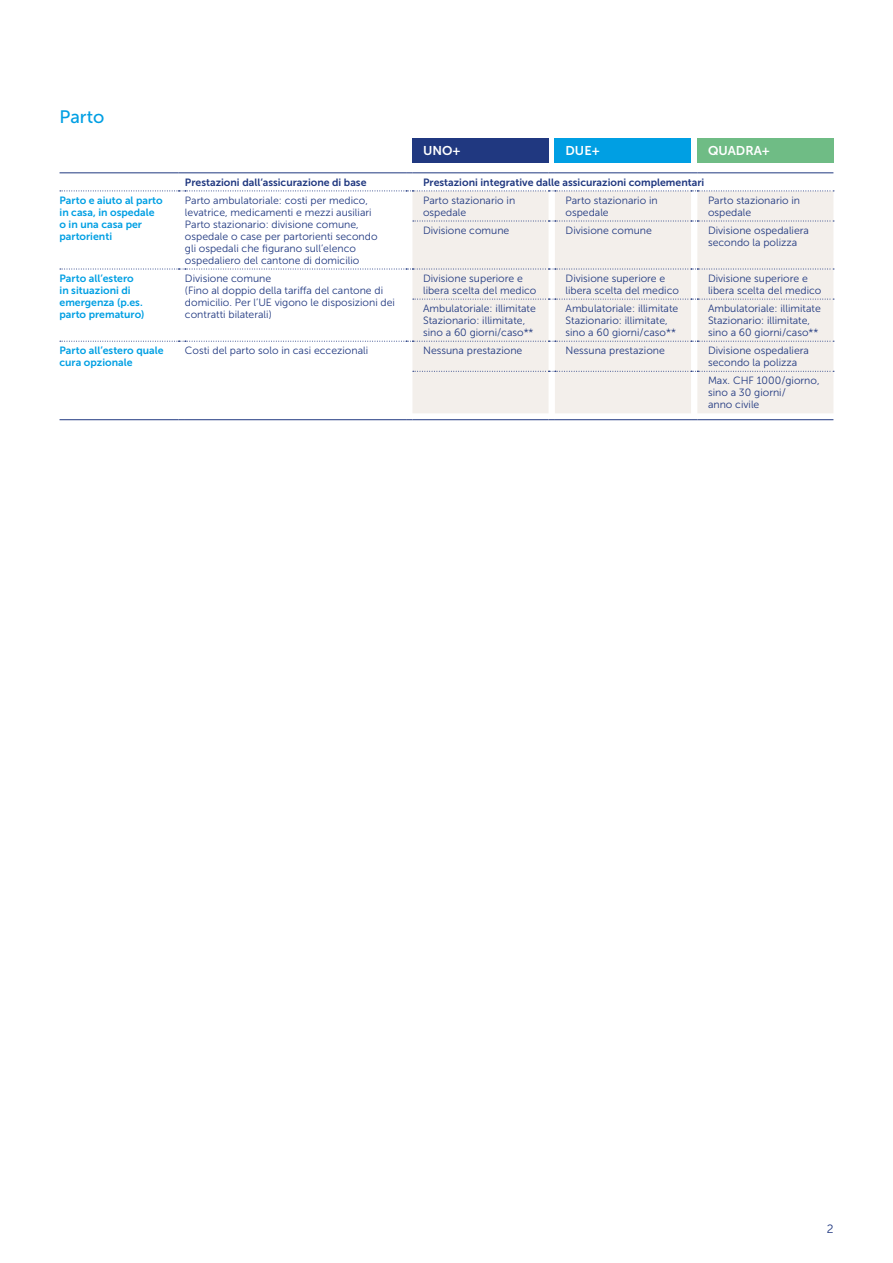
<style>
.page{position:relative;width:893px;height:1263px;background:#fff}
.page>*{position:absolute;margin:0;border:0;box-sizing:border-box;transform-origin:0 0}
.t1{font:18px "Museo Sans 500";color:#009fe3}
.t2{font:12.75px "Museo Sans 700";color:#fff}
.t3{font:12px "Museo Sans 300";color:#203880}
.t4{font:10.5px/12px "Museo Sans 300";color:#203880}
.t5{font:10.5px/12px "Museo Sans 700";color:#009fe3}
.t6{font:10.5px "Museo Sans 700";color:#203880}
</style>
<div class="page">
<div style="left:412px;top:138px;width:137px;height:25px;background:#203880"></div>
<div style="left:555px;top:138px;width:136px;height:25px;background:#009fe3"></div>
<div style="left:697px;top:138px;width:136px;height:25px;background:#6fbc85"></div>
<div style="left:412px;top:192px;width:421px;height:221px;background:#f3efeb"></div>
<hr style="left:60px;top:172px;width:119px;height:1px;background:#203880">
<hr style="left:185px;top:172px;width:221px;height:1px;background:#203880">
<hr style="left:412px;top:172px;width:137px;height:1px;background:#203880">
<hr style="left:555px;top:172px;width:136px;height:1px;background:#203880">
<hr style="left:697px;top:172px;width:136px;height:1px;background:#203880">
<svg style="left:413px;top:221px;width:421px;height:1px"></svg>
<svg style="left:413px;top:299px;width:421px;height:1px"></svg>
<svg style="left:413px;top:371px;width:421px;height:1px"></svg>
<svg style="left:60px;top:191px;width:774px;height:1px"></svg>
<svg style="left:60px;top:269px;width:774px;height:1px"></svg>
<svg style="left:60px;top:341px;width:774px;height:1px"></svg>
<hr style="left:60px;top:419px;width:119px;height:1px;background:#203880">
<hr style="left:185px;top:419px;width:221px;height:1px;background:#203880">
<hr style="left:412px;top:419px;width:137px;height:1px;background:#203880">
<hr style="left:555px;top:419px;width:136px;height:1px;background:#203880">
<hr style="left:697px;top:419px;width:136px;height:1px;background:#203880">
<h1 class="t1" style="left:60px;top:106px;width:46px">Parto</h1>
<p class="t2" style="left:423px;top:143px;width:39px">UNO+</p>
<p class="t2" style="left:566px;top:143px;width:36px">DUE+</p>
<p class="t2" style="left:708px;top:143px;width:63px">QUADRA+</p>
<p class="t6" style="left:185px;top:176px;width:183px">Prestazioni dall‘assicurazione di base</p>
<p class="t6" style="left:423px;top:176px;width:283px">Prestazioni integrative dalle assicurazioni complementari</p>
<p class="t5" style="left:60px;top:194px;width:105px">Parto e aiuto al parto in casa, in ospedale o in una casa per partorienti</p>
<p class="t4" style="left:185px;top:194px;width:194px">Parto ambulatoriale: costi per medico, levatrice, medicamenti e mezzi ausiliari Parto stazionario: divisione comune, ospedale o case per partorienti secondo gli ospedali che figurano sull’elenco ospedaliero del cantone di domicilio</p>
<p class="t4" style="left:423px;top:194px;width:94px">Parto stazionario in ospedale</p>
<p class="t4" style="left:566px;top:194px;width:94px">Parto stazionario in ospedale</p>
<p class="t4" style="left:708px;top:194px;width:94px">Parto stazionario in ospedale</p>
<p class="t4" style="left:423px;top:224px;width:88px">Divisione comune</p>
<p class="t4" style="left:566px;top:224px;width:88px">Divisione comune</p>
<p class="t4" style="left:708px;top:224px;width:103px">Divisione ospedaliera secondo la polizza</p>
<p class="t5" style="left:60px;top:272px;width:87px">Parto all’estero in situazioni di emergenza (p.es. parto prematuro)</p>
<p class="t4" style="left:185px;top:272px;width:212px">Divisione comune<br>(Fino al doppio della tariffa del cantone di domicilio. Per l’UE vigono le disposizioni dei contratti bilaterali)</p>
<p class="t4" style="left:423px;top:272px;width:115px">Divisione superiore e libera scelta del medico</p>
<p class="t4" style="left:566px;top:272px;width:115px">Divisione superiore e libera scelta del medico</p>
<p class="t4" style="left:708px;top:272px;width:115px">Divisione superiore e libera scelta del medico</p>
<p class="t4" style="left:423px;top:303px;width:114px">Ambulatoriale: illimitate<br>Stazionario: illimitate, sino a 60 giorni/caso**</p>
<p class="t4" style="left:566px;top:303px;width:114px">Ambulatoriale: illimitate<br>Stazionario: illimitate, sino a 60 giorni/caso**</p>
<p class="t4" style="left:708px;top:303px;width:114px">Ambulatoriale: illimitate<br>Stazionario: illimitate, sino a 60 giorni/caso**</p>
<p class="t5" style="left:60px;top:345px;width:106px">Parto all’estero quale cura opzionale</p>
<p class="t4" style="left:185px;top:345px;width:185px">Costi del parto solo in casi eccezionali</p>
<p class="t4" style="left:423px;top:345px;width:101px">Nessuna prestazione</p>
<p class="t4" style="left:566px;top:345px;width:101px">Nessuna prestazione</p>
<p class="t4" style="left:708px;top:345px;width:103px">Divisione ospedaliera secondo la polizza</p>
<p class="t4" style="left:708px;top:375px;width:113px">Max. CHF 1000/giorno, sino a 30 giorni/<br>anno civile</p>
<p class="t3" style="left:827px;top:1222px;width:8px">2</p>
</div>
